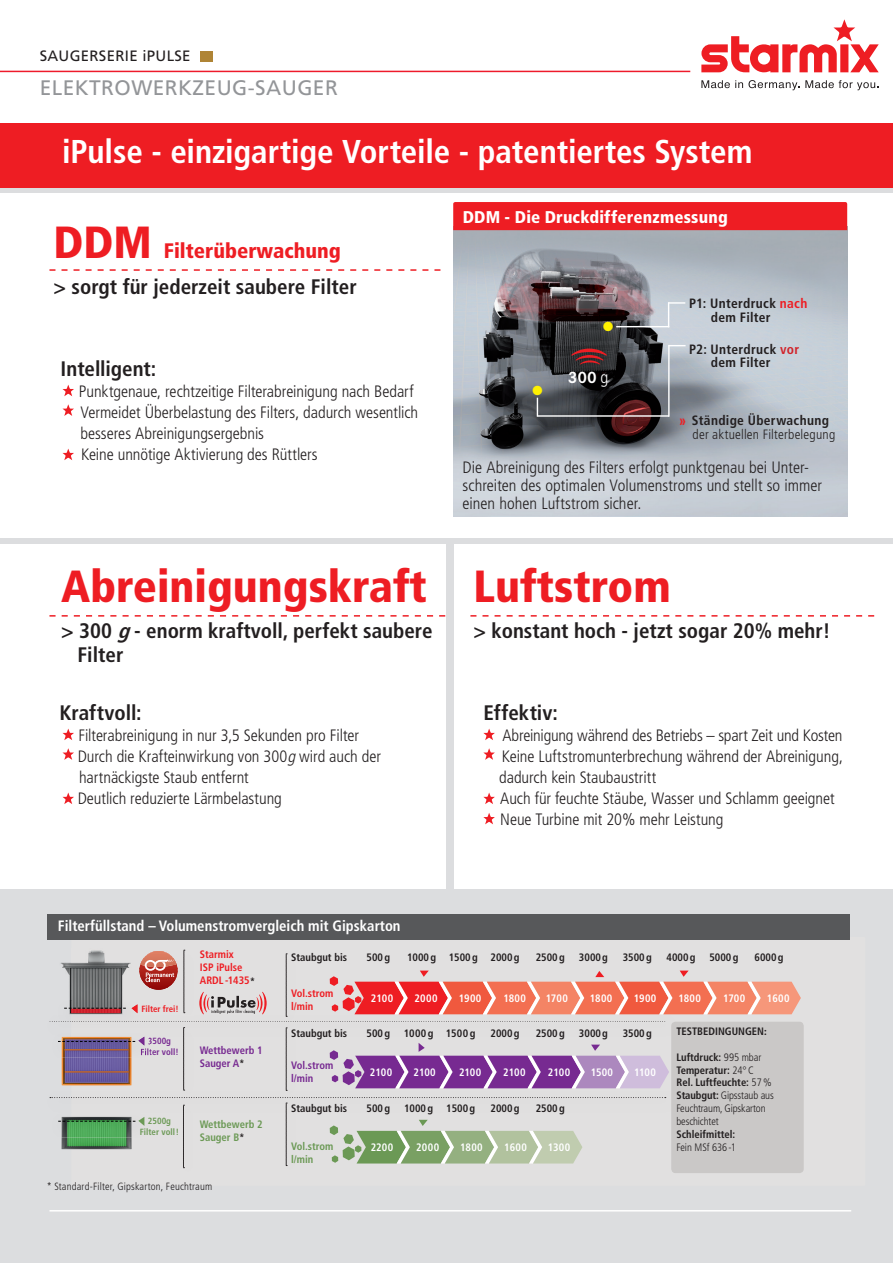
<style>
.page{position:relative;width:893px;height:1263px;background:#fff}
.page>*{position:absolute;margin:0;border:0;box-sizing:border-box;transform-origin:0 0}
.t1{font:900 condensed 45px "Frutiger";color:#ee1d23}
.t2{font:700 34.05px "Corporate S";color:#fff101}
.t3{font:700 condensed 33px "Frutiger";letter-spacing:-.005em;color:#fff}
.t4{font:700 condensed 21px/24px "Frutiger";color:#231f20}
.t5{font:21px "Frutiger";letter-spacing:.02em;color:#939598}
.t6{font:900 condensed 16.95px "Frutiger";letter-spacing:.01em;color:#fff}
.t7{font:700 16.95px "Corporate S";color:#fff}
.t8{font:300 condensed 16.5px/21px "Frutiger";letter-spacing:-.005em;color:#231f20}
.t9{font:700 condensed 15px "Frutiger";color:#fff}
.t10{font:15px "Frutiger";letter-spacing:.02em;color:#231f20}
.t11{font:700 condensed 13.5px/13.5px "Frutiger";letter-spacing:.025em;color:#231f20}
.t12{font:300 condensed 13.5px/13.5px "Frutiger";letter-spacing:.015em;color:#231f20}
.t13{font:700 condensed 10.8px "Frutiger";color:#231f20}
.t14{font:300 condensed 10.8px/12.9px "Frutiger";letter-spacing:-.01em;color:#231f20}
.t15{font:700 condensed 10.8px "Frutiger";letter-spacing:.02em;color:#fff}
.t16{font:700 condensed 10.8px/12.9px "Frutiger";color:#ee1d23}
.t17{font:700 condensed 10.8px/12.9px "Frutiger";color:#6b9955}
.t18{font:700 condensed 10.8px/12.9px "Frutiger";color:#772a91}
.t19{font:700 condensed 10.8px "Frutiger";letter-spacing:.025em;color:#231f20}
.t20{font:300 condensed 10.5px "Frutiger";letter-spacing:.015em;color:#231f20}
.t21{font:700 condensed 9px/10.8px "Frutiger";color:#772a91;text-align:center}
.t22{font:700 condensed 9px/10.8px "Frutiger";color:#6b9955;text-align:center}
.t23{font:700 condensed 9px "Frutiger";color:#ee1d23}
.s1{font-weight:900;font-size:45px;color:#ee1d23}
.s2{font-weight:900;color:#ee1d23}
.s3{font-style:italic}
.s4{font-family:"Frutiger";font-weight:300;font-stretch:condensed}
.s5{color:#ee1d23}
.s6{color:#d1232a}
.s7{font-family:"Corporate S";font-weight:700;font-stretch:normal;color:#ee1d23}
.s8{font-weight:700}
.s9{color:#231f20}
.s10{font-family:"Corporate S";font-stretch:normal}
</style>
<div class="page">
<div style="left:0;top:187px;width:893px;height:1076px;background:#dcdddf"></div>
<svg style="left:701px;top:80px;width:98px;height:10px"></svg>
<svg style="left:805px;top:80px;width:74px;height:10px"></svg>
<svg style="left:701px;top:19px;width:178px;height:53px"></svg>
<hr style="left:0;top:71px;width:690px;height:1px;background:#ee1b2b">
<div style="left:71px;top:937px;width:794px;height:249px;background:#e1e0e0"></div>
<div style="left:47px;top:914px;width:803px;height:25px;background:#57585a"></div>
<div style="left:671px;top:1022px;width:133px;height:151px;background:#cac8c7;border-radius:4px"></div>
<svg style="left:50px;top:950px;width:751px;height:218px"></svg>
<div style="left:201px;top:51px;width:12px;height:10px;background:#af8435"></div>
<div style="left:0;top:544px;width:446px;height:344px;background:#fff"></div>
<div style="left:454px;top:544px;width:439px;height:344px;background:#fff"></div>
<div style="left:0;top:193px;width:893px;height:345px;background:#fff"></div>
<img style="left:453px;top:230px;width:394px;height:287px">
<div style="left:453px;top:202px;width:394px;height:28px;background:#ee1d23"></div>
<hr style="left:538px;top:415px;width:131px;height:2px;background:#fff">
<svg style="left:571px;top:349px;width:36px;height:15px"></svg>
<hr style="left:616px;top:326px;width:53px;height:1px;background:#fff">
<svg style="left:670px;top:345px;width:16px;height:1px"></svg>
<hr style="left:668px;top:345px;width:2px;height:72px;background:#fff">
<svg style="left:537px;top:398px;width:1px;height:19px"></svg>
<svg style="left:668px;top:302px;width:17px;height:25px"></svg>
<svg style="left:62px;top:385px;width:12px;height:11px"></svg>
<svg style="left:62px;top:449px;width:12px;height:11px"></svg>
<svg style="left:62px;top:404px;width:12px;height:12px"></svg>
<svg style="left:62px;top:728px;width:12px;height:12px"></svg>
<svg style="left:62px;top:792px;width:12px;height:12px"></svg>
<svg style="left:62px;top:748px;width:12px;height:12px"></svg>
<svg style="left:49px;top:269px;width:391px;height:2px"></svg>
<svg style="left:49px;top:615px;width:396px;height:2px"></svg>
<hr style="left:49px;top:1210px;width:802px;height:1px;background:#fff">
<svg style="left:470px;top:615px;width:404px;height:2px"></svg>
<svg style="left:483px;top:728px;width:12px;height:12px"></svg>
<svg style="left:483px;top:792px;width:12px;height:12px"></svg>
<svg style="left:483px;top:748px;width:12px;height:12px"></svg>
<svg style="left:483px;top:813px;width:12px;height:11px"></svg>
<div style="left:0;top:123px;width:893px;height:65px;background:#ee1d23"></div>
<p class="t10" style="left:40px;top:47px;width:152px">SAUGERSERIE iPULSE</p>
<p class="t5" style="left:40px;top:75px;width:300px">ELEKTROWERKZEUG-SAUGER</p>
<h3 class="t3" style="left:62px;top:131px;width:692px">iPulse - einzigartige Vorteile - patentiertes System</h3>
<p class="t4" style="left:54px;top:233px;width:305px;line-height:36px"><span class="s1">DDM</span> <span class="s2">Filterüberwachung </span>&gt; sorgt für jederzeit saubere Filter</p>
<p class="t4" style="left:61px;top:356px;width:97px">Intelligent:</p>
<p class="t8" style="left:79px;top:381px;width:341px">Punktgenaue, rechtzeitige Filterabreinigung nach Bedarf Vermeidet Überbelastung des Filters, dadurch wesentlich besseres Abreinigungsergebnis<br>Keine unnötige Aktivierung des Rüttlers</p>
<h1 class="t1" style="left:61px;top:559px;width:367px">Abreinigungskraft</h1>
<p class="t4" style="left:78px;top:619px;width:357px;text-indent:-16px">&gt; 300 <span class="s3">g</span>- enorm kraftvoll, perfekt saubere<br>Filter</p>
<p class="t4" style="left:59px;top:700px;width:84px">Kraftvoll:</p>
<p class="t8" style="left:78px;top:725px;width:305px">Filterabreinigung in nur 3,5 Sekunden pro Filter Durch die Krafteinwirkung von 300<span class="s3">g</span> wird auch der hartnäckigste Staub entfernt<br>Deutlich reduzierte Lärmbelastung</p>
<p class="t6" style="left:463px;top:207px;width:266px">DDM - Die Druckdifferenzmessung</p>
<h2 class="t2" style="left:526px;top:371px;width:24px">•</h2>
<h2 class="t2" style="left:597px;top:307px;width:24px">•</h2>
<p class="t7" style="left:568px;top:368px;width:42px">300 <span class="s4">g</span></p>
<p class="t11" style="left:711px;top:297px;width:98px;text-indent:-22px">P1: Unterdruck <span class="s5">nach </span>dem Filter</p>
<p class="t11" style="left:689px;top:342px;width:112px;text-align:center">P2: Unterdruck <span class="s6">vor </span>dem Filter</p>
<p class="t12" style="left:692px;top:414px;width:144px;text-indent:-14px"><span class="s7">»</span> <span class="s8">Ständige Überwachung </span>der aktuellen Filterbelegung</p>
<p class="t8" style="left:463px;top:458px;width:361px;line-height:18px">Die Abreinigung des Filters erfolgt punktgenau bei Unter&shy;schreiten des optimalen Volumenstroms und stellt so immer einen hohen Luftstrom sicher.</p>
<h1 class="t1" style="left:473px;top:559px;width:199px">Luftstrom</h1>
<p class="t4" style="left:473px;top:619px;width:359px">&gt; konstant hoch - jetzt sogar 20% mehr!</p>
<p class="t4" style="left:483px;top:700px;width:76px">Effektiv:</p>
<p class="t8" style="left:499px;top:725px;width:345px">Abreinigung während des Betriebs – spart Zeit und Kosten Keine Luftstromunterbrechung während der Abreinigung, dadurch kein Staubaustritt<br>Auch für feuchte Stäube, Wasser und Schlamm geeignet Neue Turbine mit 20% mehr Leistung</p>
<p class="t9" style="left:58px;top:917px;width:344px">Filterfüllstand – Volumenstromvergleich mit Gipskarton</p>
<p class="t23" style="left:141px;top:1003px;width:39px">Filter frei!</p>
<p class="t21" style="left:140px;top:1036px;width:40px">3500g<br>Filter voll!</p>
<p class="t22" style="left:140px;top:1115px;width:41px">2500g<br>Filter voll!</p>
<p class="t16" style="left:200px;top:948px;width:57px">Starmix<br>ISP iPulse<br>ARDL -1435<span class="s9">*</span></p>
<p class="t18" style="left:200px;top:1044px;width:64px">Wettbewerb 1<br>Sauger A<span class="s9">*</span></p>
<p class="t17" style="left:200px;top:1118px;width:64px">Wettbewerb 2<br>Sauger B<span class="s9">*</span></p>
<p class="t20" style="left:47px;top:1180px;width:167px">* Standard-Filter, Gipskarton, Feuchtraum</p>
<p class="t13" style="left:291px;top:951px;width:57px">Staubgut bis</p>
<p class="t13" style="left:366px;top:951px;width:25px">500 g</p>
<p class="t13" style="left:407px;top:951px;width:114px">1000 g 1500 g 2000 g</p>
<p class="t13" style="left:536px;top:951px;width:31px">2500 g</p>
<p class="t13" style="left:579px;top:951px;width:31px">3000 g</p>
<p class="t13" style="left:623px;top:951px;width:31px">3500 g</p>
<p class="t13" style="left:666px;top:951px;width:31px">4000 g</p>
<p class="t13" style="left:709px;top:951px;width:31px">5000 g</p>
<p class="t13" style="left:754px;top:951px;width:31px">6000 g</p>
<p class="t16" style="left:291px;top:987px;width:44px">Vol.strom l/min</p>
<p class="t15" style="left:371px;top:991px;width:24px">2100</p>
<p class="t15" style="left:415px;top:991px;width:24px">2000</p>
<p class="t15" style="left:459px;top:991px;width:24px">1900</p>
<p class="t15" style="left:503px;top:991px;width:24px">1800</p>
<p class="t15" style="left:546px;top:991px;width:24px">1700</p>
<p class="t15" style="left:590px;top:991px;width:24px">1800</p>
<p class="t15" style="left:634px;top:991px;width:24px">1900</p>
<p class="t15" style="left:678px;top:991px;width:24px">1800</p>
<p class="t15" style="left:723px;top:991px;width:24px">1700</p>
<p class="t15" style="left:767px;top:991px;width:24px">1600</p>
<p class="t13" style="left:291px;top:1026px;width:57px">Staubgut bis</p>
<p class="t13" style="left:366px;top:1026px;width:25px">500 g</p>
<p class="t19" style="left:404px;top:1026px;width:73px">1000 g 1500 g</p>
<p class="t13" style="left:490px;top:1026px;width:31px">2000 g</p>
<p class="t13" style="left:536px;top:1026px;width:31px">2500 g</p>
<p class="t13" style="left:579px;top:1026px;width:31px">3000 g</p>
<p class="t13" style="left:623px;top:1026px;width:31px">3500 g</p>
<p class="t18" style="left:291px;top:1059px;width:44px">Vol.strom l/min</p>
<p class="t15" style="left:370px;top:1065px;width:24px">2100</p>
<p class="t15" style="left:414px;top:1065px;width:24px">2100</p>
<p class="t15" style="left:459px;top:1065px;width:24px">2100</p>
<p class="t15" style="left:503px;top:1065px;width:24px">2100</p>
<p class="t15" style="left:548px;top:1065px;width:24px">2100</p>
<p class="t15" style="left:591px;top:1065px;width:24px">1500</p>
<p class="t15" style="left:634px;top:1065px;width:23px">1100</p>
<p class="t13" style="left:291px;top:1102px;width:57px">Staubgut bis</p>
<p class="t13" style="left:366px;top:1102px;width:25px">500 g</p>
<p class="t13" style="left:404px;top:1102px;width:73px">1000 g 1500 g</p>
<p class="t13" style="left:490px;top:1102px;width:31px">2000 g</p>
<p class="t13" style="left:536px;top:1102px;width:31px">2500 g</p>
<p class="t17" style="left:291px;top:1139px;width:44px">Vol.strom l/min</p>
<p class="t15" style="left:371px;top:1141px;width:24px">2200</p>
<p class="t15" style="left:416px;top:1141px;width:24px">2000</p>
<p class="t15" style="left:460px;top:1141px;width:24px">1800</p>
<p class="t15" style="left:504px;top:1141px;width:24px">1600</p>
<p class="t15" style="left:548px;top:1141px;width:24px">1300</p>
<p class="t13" style="left:676px;top:1025px;width:92px">TESTBEDINGUNGEN<span class="s10">:</span></p>
<p class="t14" style="left:676px;top:1050px;width:99px"><span class="s8">Luftdruck:</span> 995 mbar<br><span class="s8">Temperatur:</span> 24° C<br><span class="s8">Rel. Luftfeuchte:</span> 57 %<br><span class="s8">Staubgut:</span> Gipsstaub aus<br>Feuchtraum, Gipskarton beschichtet</p>
<p class="t13" style="left:676px;top:1128px;width:60px">Schleifmittel:</p>
<p class="t14" style="left:676px;top:1141px;width:61px">Fein MSf 636-1</p>
</div>
